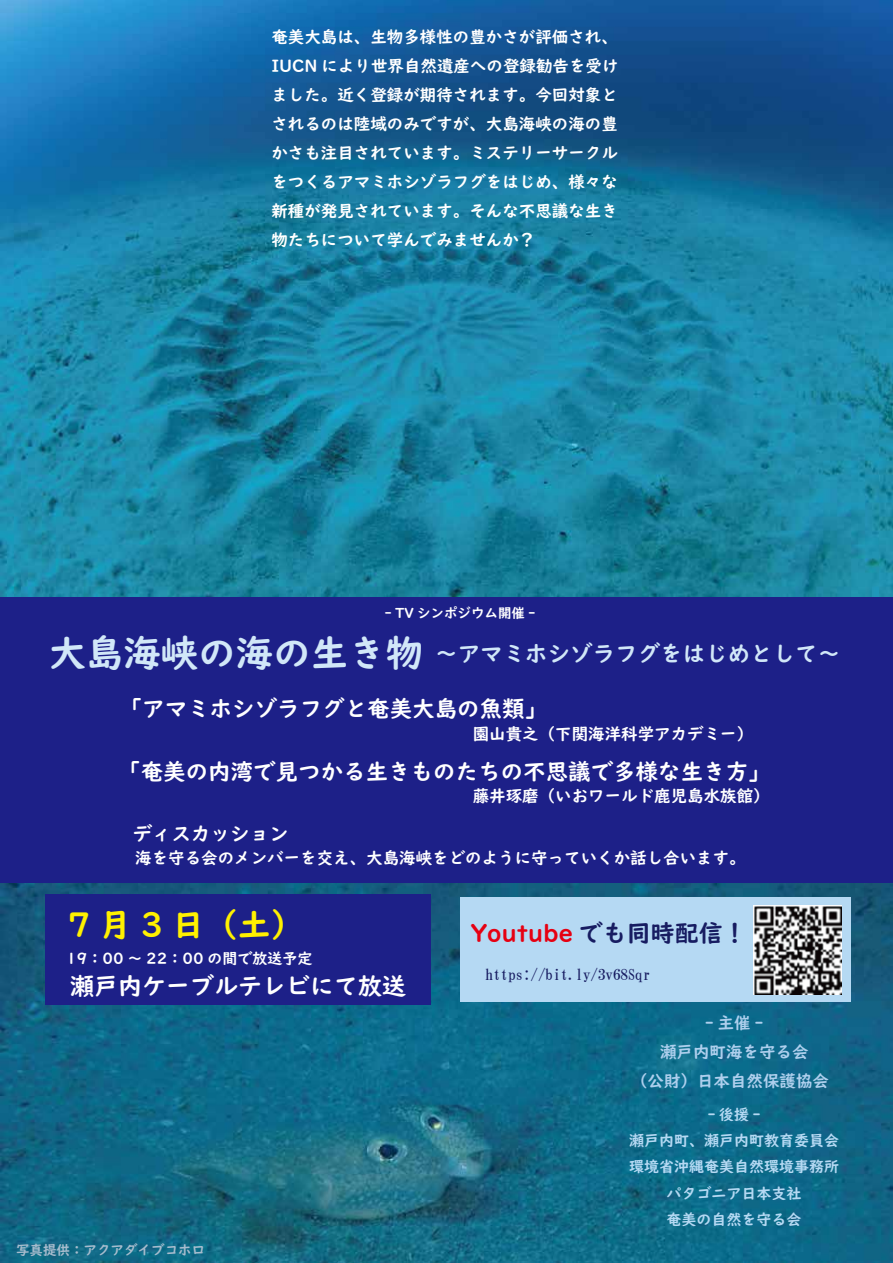
<style>
.page{position:relative;width:893px;height:1263px;background:#fff}
.page>*{position:absolute;margin:0;border:0;box-sizing:border-box;transform-origin:0 0}
.t1{font:33px "UD Digi Kyokasho NP B";color:#fff100}
.t2{font:24px "UD Digi Kyokasho NP B";color:#fff}
.t3{font:24px "UD Digi Kyokasho NP B";color:#e60012}
.t4{font:22.5px "UD Digi Kyokasho NP B";color:#fff}
.t5{font:22.5px "UD Digi Kyokasho NP B";color:#d1e7f8}
.t6{font:19.5px "UD Digi Kyokasho NP B";color:#fff}
.t7{font:16.5px/28.8px "UD Digi Kyokasho NP B";color:#fff;text-align:justify}
.t8{font:16.5px/28.8px "UD Digi Kyokasho NP B";color:#aecfed;text-align:center}
.t9{font:15px/26.2px "UD Digi Kyokasho NP B";color:#b5d9f3;text-align:center}
.t10{font:15px "HG Mincho B";color:#171c61}
.t11{font:15px "UD Digi Kyokasho NP B";color:#fff}
.t12{font:13.5px "UD Digi Kyokasho NP B";color:#a7bccd}
.t13{font:13.5px "UD Digi Kyokasho NP B";color:#fff}
.s1{font-size:37.5px}
.s2{color:#171c61}
</style>
<div class="page">
<img style="left:0;top:882px;width:893px;height:381px">
<div style="left:461px;top:897px;width:390px;height:104px;background:#b5d9f3"></div>
<div style="left:0;top:595px;width:893px;height:287px;background:#1d2088"></div>
<div style="left:46px;top:893px;width:385px;height:111px;background:#1d2088"></div>
<img style="left:0;top:0;width:893px;height:596px">
<img style="left:753px;top:906px;width:88px;height:88px">
<p class="t7" style="left:271px;top:23px;width:349px">奄美大島は、生物多様性の豊かさが評価され、IUCN により世界自然遺産への登録勧告を受けました。近く登録が期待されます。今回対象とされるのは陸域のみですが、大島海峡の海の豊かさも注目されています。ミステリーサークルをつくるアマミホシゾラフグをはじめ、様々な新種が発見されています。そんな不思議な生き物たちについて学んでみませんか？</p>
<p class="t13" style="left:381px;top:605px;width:159px">‐TV シンポジウム開催‐</p>
<h3 class="t5" style="left:48px;top:640px;width:793px"><span class="s1">大島海峡の海の生き物</span> ～アマミホシゾラフグをはじめとして～</h3>
<h3 class="t4" style="left:120px;top:695px;width:429px">「アマミホシゾラフグと奄美大島の魚類」</h3>
<p class="t7" style="left:473px;top:719px;width:282px">園山貴之（下関海洋科学アカデミー）</p>
<h3 class="t4" style="left:118px;top:758px;width:654px">「奄美の内湾で見つかる生きものたちの不思議で多様な生き方」</h3>
<p class="t6" style="left:133px;top:822px;width:157px">ディスカッション</p>
<p class="t7" style="left:473px;top:782px;width:298px">藤井琢磨（いおワールド鹿児島水族館）</p>
<p class="t7" style="left:135px;top:844px;width:612px">海を守る会のメンバーを交え、大島海峡をどのように守っていくか話し合います。</p>
<h1 class="t1" style="left:67px;top:905px;width:238px">7 月 3 日（土）</h1>
<h2 class="t2" style="left:70px;top:972px;width:338px">瀬戸内ケーブルテレビにて放送</h2>
<p class="t11" style="left:66px;top:950px;width:248px">19：00 ～ 22：00 の間で放送予定</p>
<p class="t12" style="left:16px;top:1242px;width:190px">写真提供：アクアダイブコホロ</p>
<h2 class="t3" style="left:471px;top:919px;width:278px">Youtube <span class="s2">でも同時配信！</span></h2>
<p class="t10" style="left:485px;top:967px;width:166px">https://bit.ly/3v68Sqr</p>
<p class="t8" style="left:631px;top:1009px;width:199px">‐主催‐<br>瀬戸内町海を守る会<br>（公財）日本自然保護協会</p>
<p class="t9" style="left:629px;top:1101px;width:212px">‐後援‐<br>瀬戸内町、瀬戸内町教育委員会環境省沖縄奄美自然環境事務所パタゴニア日本支社<br>奄美の自然を守る会</p>
</div>
